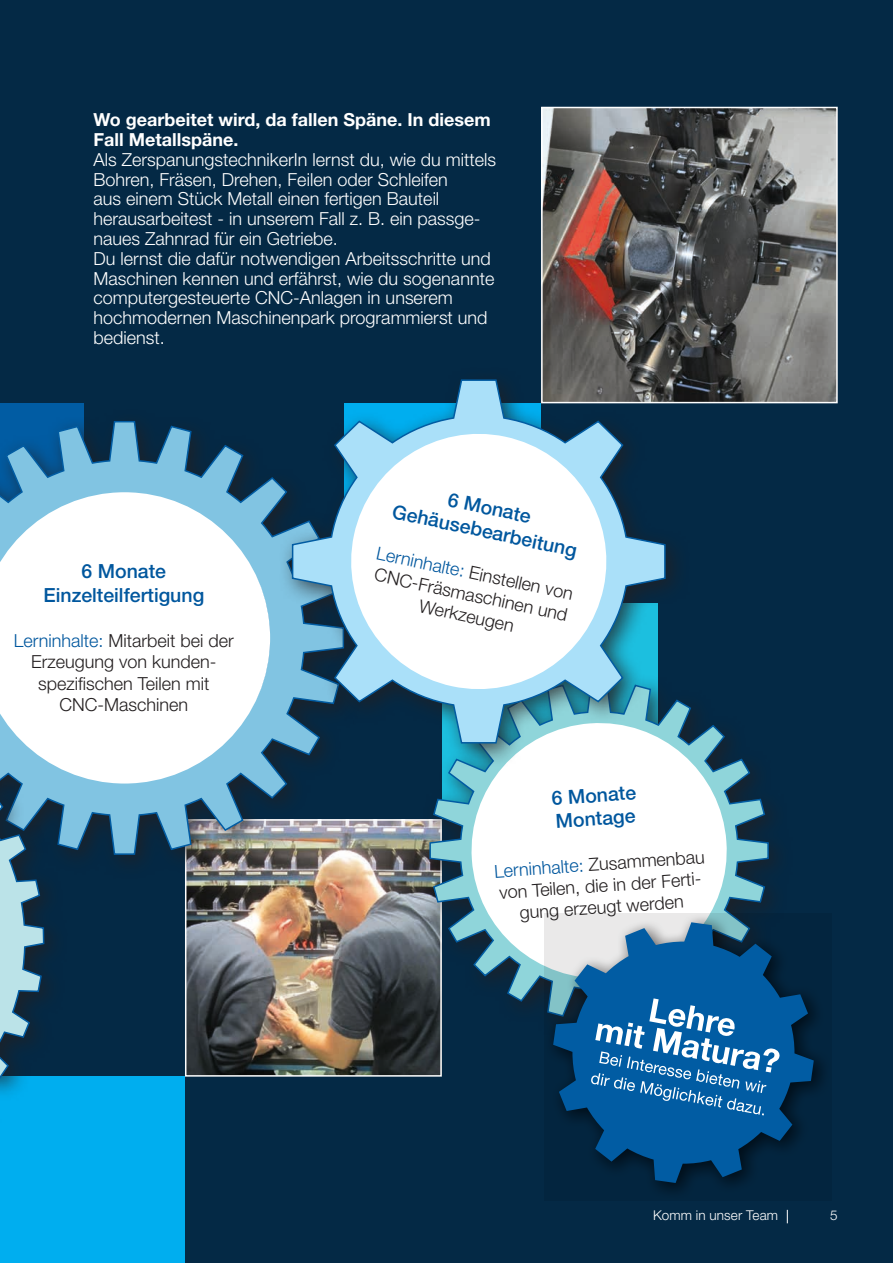
<style>
.page{position:relative;width:893px;height:1263px;background:#042945}
.page>*{position:absolute;margin:0;border:0;box-sizing:border-box;transform-origin:0 0}
.t1{font:500 19.5px/23.4px "Helvetica Neue LT Pro";color:#00579e;text-align:center}
.t2{font:300 18px/19.8px "Helvetica Neue LT Pro";color:#fff}
.t3{font:300 18px/21.6px "Helvetica Neue LT Pro";color:#231f20;text-align:center}
.t4{font:700 18px/19.8px "Helvetica Neue LT Pro";color:#fff}
.t5{font:300 13.5px "Helvetica Neue LT Pro";letter-spacing:.01em;color:#fff}
.s1{color:#00579e}
</style>
<div class="page">
<div style="left:0;top:403px;width:84px;height:198px;background:#015ca3"></div>
<svg style="left:787px;top:1210px;width:1px;height:13px"></svg>
<div style="left:0;top:1077px;width:185px;height:186px;background:#00aeef"></div>
<img style="left:188px;top:822px;width:251px;height:251px">
<div style="left:185px;top:819px;width:257px;height:257px;border:2px solid #fff"></div>
<img style="left:544px;top:110px;width:291px;height:290px">
<div style="left:541px;top:107px;width:297px;height:296px;border:2px solid #fff"></div>
<div style="left:0;top:408px;width:369px;height:471px;background:#231f20;opacity:.75"></div>
<svg style="left:0;top:420px;width:345px;height:436px"></svg>
<svg style="left:0;top:492px;width:270px;height:291px;background:#eaf4f9"></svg>
<div style="left:417px;top:668px;width:376px;height:377px;background:#231f20;opacity:.75"></div>
<svg style="left:429px;top:680px;width:341px;height:341px"></svg>
<svg style="left:467px;top:718px;width:264px;height:265px;background:#dfebed"></svg>
<div style="left:279px;top:367px;width:411px;height:401px;background:#231f20;opacity:.75"></div>
<svg style="left:291px;top:378px;width:375px;height:366px"></svg>
<svg style="left:339px;top:422px;width:279px;height:279px;background:#d5e9f2"></svg>
<div style="left:0;top:695px;width:69px;height:499px;background:#231f20;opacity:.75"></div>
<svg style="left:0;top:706px;width:45px;height:465px"></svg>
<svg style="left:544px;top:913px;width:283px;height:282px"></svg>
<svg style="left:553px;top:922px;width:261px;height:261px;fill:#015ca3"></svg>
<svg style="left:591px;top:998px;width:189px;height:117px;background:#2e78b3"></svg>
<p class="t4" style="left:94px;top:109px;width:399px">Wo gearbeitet wird, da fallen Späne. In diesem<br>Fall Metallspäne.</p>
<p class="t2" style="left:94px;top:149px;width:404px">Als ZerspanungstechnikerIn lernst du, wie du mittels Bohren, Fräsen, Drehen, Feilen oder Schleifen<br>aus einem Stück Metall einen fertigen Bauteil herausarbeitest - in unserem Fall z. B. ein passge&shy;naues Zahnrad für ein Getriebe.<br>Du lernst die dafür notwendigen Arbeitsschritte und Maschinen kennen und erfährst, wie du sogenannte computergesteuerte CNC-Anlagen in unserem hochmodernen Maschinenpark programmierst und bedienst.</p>
<p class="t1" style="left:43px;top:559px;width:162px">6 Monate<br>Einzelteilfertigung</p>
<p class="t3" style="left:14px;top:629px;width:222px"><span class="s1">Lerninhalte:</span> Mitarbeit bei der<br>Erzeugung von kunden&shy;spezifischen Teilen mit<br>CNC-Maschinen</p>
<p class="t1" style="left:400px;top:476px;width:190px;rotate:12deg">6 Monate<br>Gehäusebearbeitung</p>
<p class="t3" style="left:379px;top:541px;width:202px;rotate:12deg"><span class="s1">Lerninhalte:</span> Einstellen von<br>CNC-Fräsmaschinen und<br>Werkzeugen</p>
<p class="t1" style="left:551px;top:786px;width:86px;text-align:left;rotate:-4deg">6 Monate<br>Montage</p>
<p class="t3" style="left:493px;top:860px;width:213px;rotate:-4deg"><span class="s1">Lerninhalte:</span> Zusammenbau von Teilen, die in der Ferti&shy;gung erzeugt werden</p>
<p class="t5" style="left:653px;top:1207px;width:126px">Komm in unser Team</p>
<p class="t5" style="left:830px;top:1207px;width:9px">5</p>
</div>
